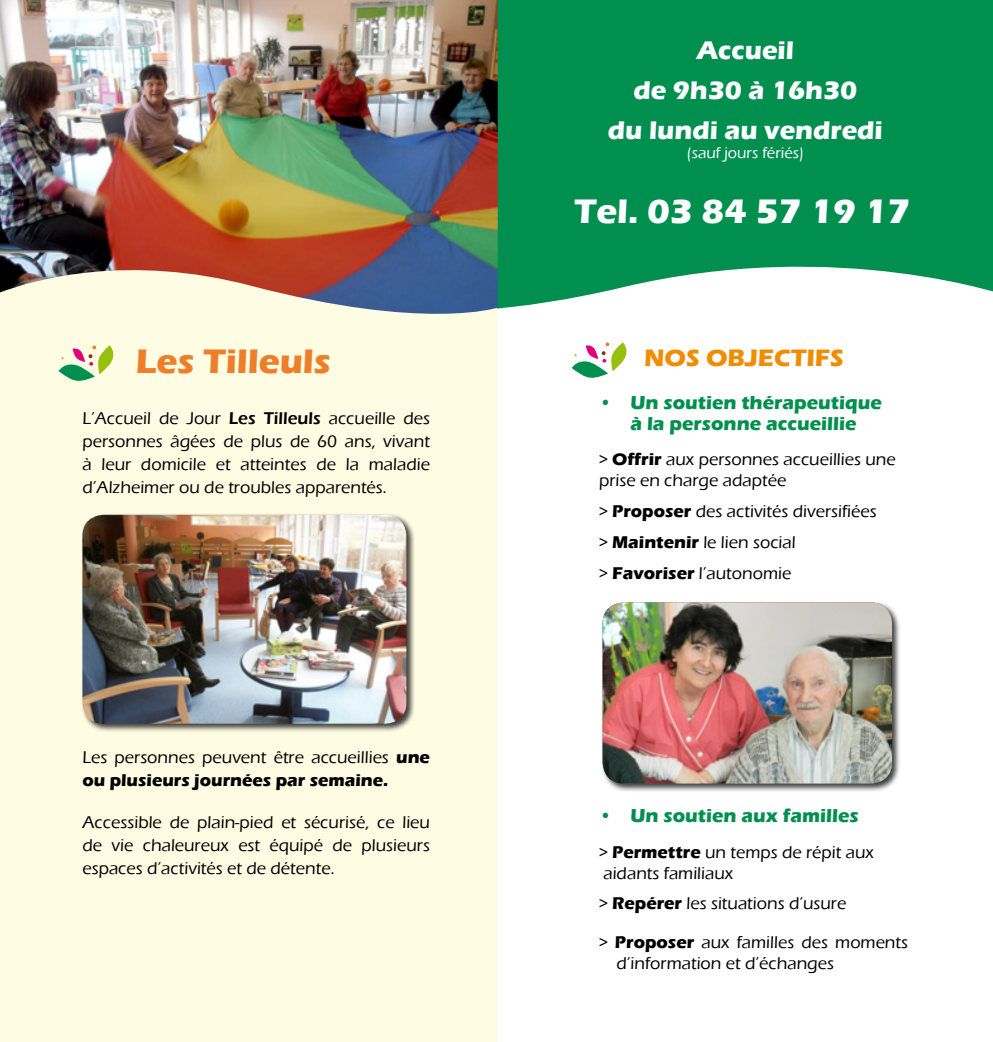
<style>
.page{position:relative;width:993px;height:1042px;background:#fff}
.page>*{position:absolute;margin:0;border:0;box-sizing:border-box;transform-origin:0 0}
.t1{font:700 35px "Eras ITC";color:#fff}
.t2{font:700 35px "Eras ITC";color:#ee7e28}
.t3{font:700 26.25px/40.2px "Eras ITC";color:#fff;text-align:center}
.t4{font:700 24.5px "Eras ITC";color:#f18c00}
.t5{font:700 19.25px/21px "Eras ITC";color:#008f4f;text-align:center}
.t6{font:500 17.5px/22.8px "Eras ITC";color:#000}
.t7{font:500 15.75px "Eras ITC";color:#fff}
.s1{font-weight:600}
.s2{font-weight:700}
</style>
<div class="page">
<svg style="left:496px;top:0;width:496px;height:338px;fill:#008f4f"></svg>
<div style="left:0;top:246px;width:496px;height:796px;background:#fffce4"></div>
<div style="left:600px;top:600px;width:300px;height:192px;background:#000;opacity:.75"></div>
<img style="left:602px;top:602px;width:289px;height:181px">
<div style="left:80px;top:513px;width:335px;height:220px;background:#000;opacity:.75"></div>
<img style="left:82px;top:515px;width:324px;height:209px">
<img style="left:0;top:0;width:497px;height:315px">
<svg style="left:58px;top:345px;width:56px;height:36px"></svg>
<svg style="left:571px;top:342px;width:56px;height:36px"></svg>
<h1 class="t2" style="left:136px;top:341px;width:197px">Les Tilleuls</h1>
<p class="t6" style="left:82px;top:407px;width:349px;text-align:justify">L’Accueil de Jour <span class="s1">Les Tilleuls</span> accueille des personnes âgées de plus de 60 ans, vivant à leur domicile et atteintes de la maladie d’Alzheimer ou de troubles apparentés.</p>
<p class="t6" style="left:82px;top:746px;width:349px">Les personnes peuvent être accueillies <span class="s2">une ou plusieurs journées par semaine.</span></p>
<p class="t6" style="left:82px;top:811px;width:349px;text-align:justify">Accessible de plain-pied et sécurisé, ce lieu de vie chaleureux est équipé de plusieurs espaces d’activités et de détente.</p>
<h2 class="t3" style="left:607px;top:30px;width:276px">Accueil<br>de 9h30 à 16h30<br>du lundi au vendredi</h2>
<p class="t7" style="left:686px;top:144px;width:119px">(sauf jours fériés)</p>
<h1 class="t1" style="left:574px;top:191px;width:337px">Tel. 03 84 57 19 17</h1>
<h3 class="t4" style="left:644px;top:344px;width:201px">NOS OBJECTIFS</h3>
<p class="t5" style="left:598px;top:392px;width:284px">• Un soutien thérapeutique à la personne accueillie</p>
<p class="t6" style="left:598px;top:449px;width:298px;line-height:21px">&gt; <span class="s2">Offrir</span> aux personnes accueillies une prise en charge adaptée</p>
<p class="t6" style="left:598px;top:496px;width:279px;line-height:31px">&gt; <span class="s2">Proposer</span> des activités diversifiées &gt; <span class="s2">Maintenir</span> le lien social<br>&gt; <span class="s2">Favoriser</span> l’autonomie</p>
<p class="t5" style="left:598px;top:805px;width:261px">• Un soutien aux familles</p>
<p class="t6" style="left:598px;top:841px;width:276px;line-height:21px">&gt; <span class="s2">Permettre</span> un temps de répit aux aidants familiaux</p>
<p class="t6" style="left:598px;top:892px;width:249px">&gt; <span class="s2">Repérer</span> les situations d’usure</p>
<p class="t6" style="left:616px;top:931px;width:293px;line-height:21px;text-indent:-18px">&gt; <span class="s2">Proposer</span> aux familles des moments d’information et d’échanges</p>
</div>
